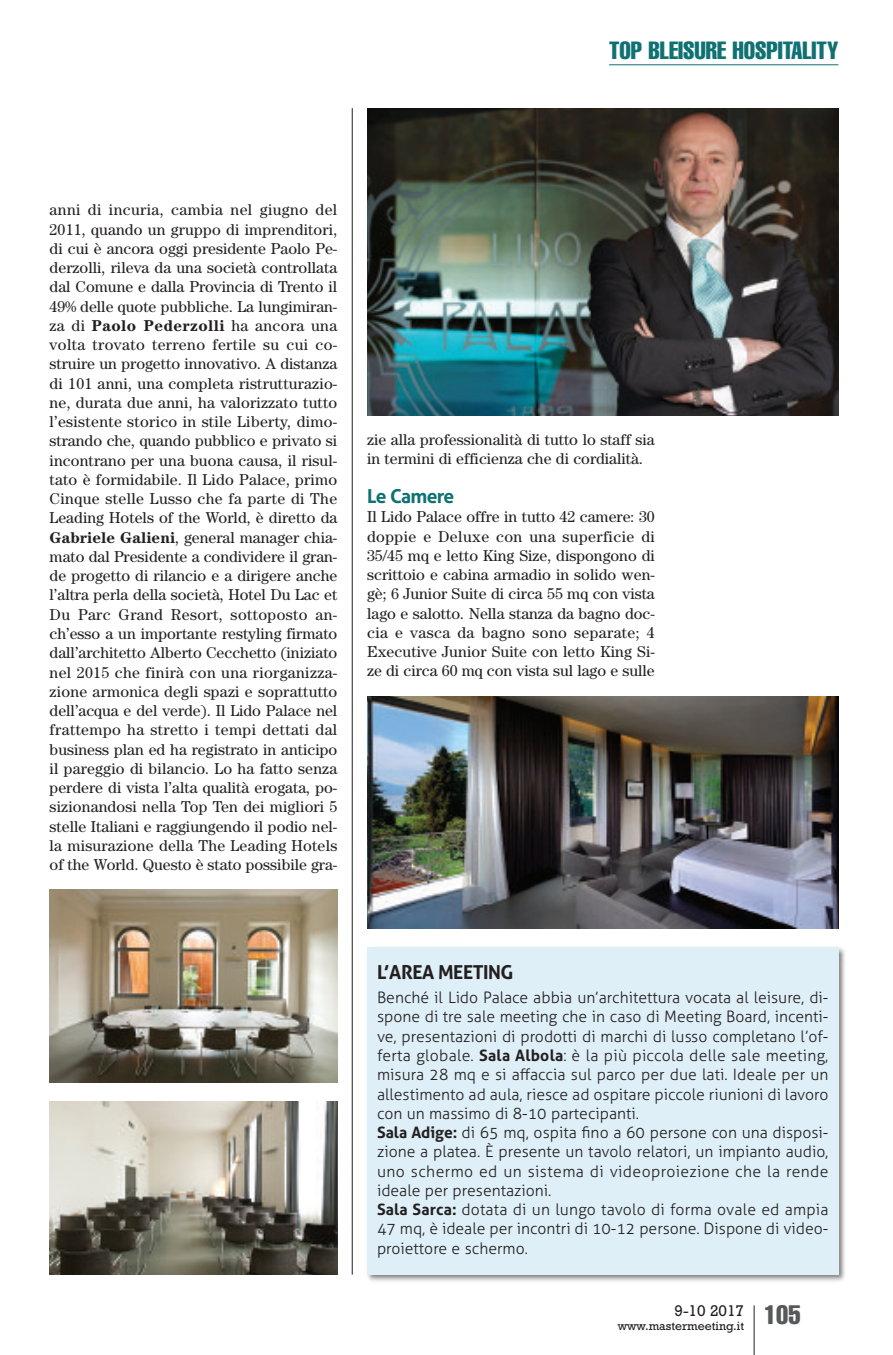
<style>
.page{position:relative;width:893px;height:1355px;background:#fff}
.page>*{position:absolute;margin:0;border:0;box-sizing:border-box;transform-origin:0 0}
.t1{font:extra-condensed 24.5px "Helvetica";color:#0f7172}
.t2{font:700 19.25px "Aller";letter-spacing:-.025em;color:#231f20}
.t3{font:700 19.25px "Aller";letter-spacing:-.035em;color:#0f7172}
.t4{font:15.75px/19.2px "Century";color:#231f20;text-align:justify}
.t5{font:300 15.75px/19.2px "Aller";color:#231f20}
.t6{font:15.75px "Rockwell";color:#231f20}
.t7{font:12.25px "Rockwell";color:#231f20}
.s1{font-weight:700}
</style>
<div class="page">
<hr style="left:754px;top:1305px;width:1px;height:49px;background:#231f20">
<hr style="left:609px;top:64px;width:229px;height:1px;background:#0f7172">
<hr style="left:352px;top:108px;width:1px;height:1166px;background:#231f20">
<img style="left:367px;top:947px;width:478px;height:335px">
<div style="left:367px;top:947px;width:471px;height:327px;background:#deeff7"></div>
<img style="left:367px;top:108px;width:471px;height:307px">
<img style="left:50px;top:1101px;width:287px;height:173px">
<img style="left:367px;top:696px;width:471px;height:231px">
<img style="left:50px;top:889px;width:287px;height:192px">
<h1 class="t1" style="left:609px;top:42px;width:231px">TOP BLEISURE HOSPITALITY</h1>
<p class="t4" style="left:50px;top:202px;width:289px">anni di incuria, cambia nel giugno del 2011, quando un gruppo di imprenditori, di cui è ancora oggi presidente Paolo Pe&shy;derzolli, rileva da una società controllata dal Comune e dalla Provincia di Trento il 49% delle quote pubbliche. La lungimiran&shy;za di <span class="s1">Paolo Pederzolli</span> ha ancora una volta trovato terreno fertile su cui co&shy;struire un progetto innovativo. A distanza di 101 anni, una completa ristrutturazio&shy;ne, durata due anni, ha valorizzato tutto l’esistente storico in stile Liberty, dimo&shy;strando che, quando pubblico e privato si incontrano per una buona causa, il risul&shy;tato è formidabile. Il Lido Palace, primo Cinque stelle Lusso che fa parte di The Leading Hotels of the World, è diretto da <span class="s1">Gabriele Galieni</span>, general manager chia&shy;mato dal Presidente a condividere il gran&shy;de progetto di rilancio e a dirigere anche l’altra perla della società, Hotel Du Lac et Du Parc Grand Resort, sottoposto an&shy;ch’esso a un importante restyling firmato dall’architetto Alberto Cecchetto (iniziato nel 2015 che finirà con una riorganizza&shy;zione armonica degli spazi e soprattutto dell’acqua e del verde). Il Lido Palace nel frattempo ha stretto i tempi dettati dal business plan ed ha registrato in anticipo il pareggio di bilancio. Lo ha fatto senza perdere di vista l’alta qualità erogata, po&shy;sizionandosi nella Top Ten dei migliori 5 stelle Italiani e raggiungendo il podio nel&shy;la misurazione della The Leading Hotels of the World. Questo è stato possibile gra-</p>
<p class="t4" style="left:367px;top:431px;width:289px">zie alla professionalità di tutto lo staff sia in termini di efficienza che di cordialità.</p>
<p class="t3" style="left:367px;top:484px;width:89px">Le Camere</p>
<p class="t4" style="left:367px;top:508px;width:289px">Il Lido Palace offre in tutto 42 camere: 30 doppie e Deluxe con una superficie di 35/45 mq e letto King Size, dispongono di scrittoio e cabina armadio in solido wen&shy;gè; 6 Junior Suite di circa 55 mq con vista lago e salotto. Nella stanza da bagno doc&shy;cia e vasca da bagno sono separate; 4<br>Executive Junior Suite con letto King Si&shy;ze di circa 60 mq con vista sul lago e sulle</p>
<p class="t2" style="left:377px;top:959px;width:138px">L’AREA MEETING</p>
<p class="t5" style="left:377px;top:987px;width:453px">Benché il Lido Palace abbia un’architettura vocata al leisure, di&shy;spone di tre sale meeting che in caso di Meeting Board, incenti&shy;ve, presentazioni di prodotti di marchi di lusso completano l’of&shy;ferta globale. <span class="s1">Sala Albola</span>: è la più piccola delle sale meeting, misura 28 mq e si affaccia sul parco per due lati. Ideale per un allestimento ad aula, riesce ad ospitare piccole riunioni di lavoro con un massimo di 8-10 partecipanti.<br><span class="s1">Sala Adige:</span> di 65 mq, ospita fino a 60 persone con una disposi&shy;zione a platea. È presente un tavolo relatori, un impianto audio, uno schermo ed un sistema di videoproiezione che la rende ideale per presentazioni.<br><span class="s1">Sala Sarca:</span> dotata di un lungo tavolo di forma ovale ed ampia 47 mq, è ideale per incontri di 10-12 persone. Dispone di video&shy;proiettore e schermo.</p>
<p class="t7" style="left:618px;top:1321px;width:184px">www.mastermeeting.it <sup>105</sup></p>
<p class="t6" style="left:674px;top:1305px;width:71px">9-10 2017</p>
</div>
